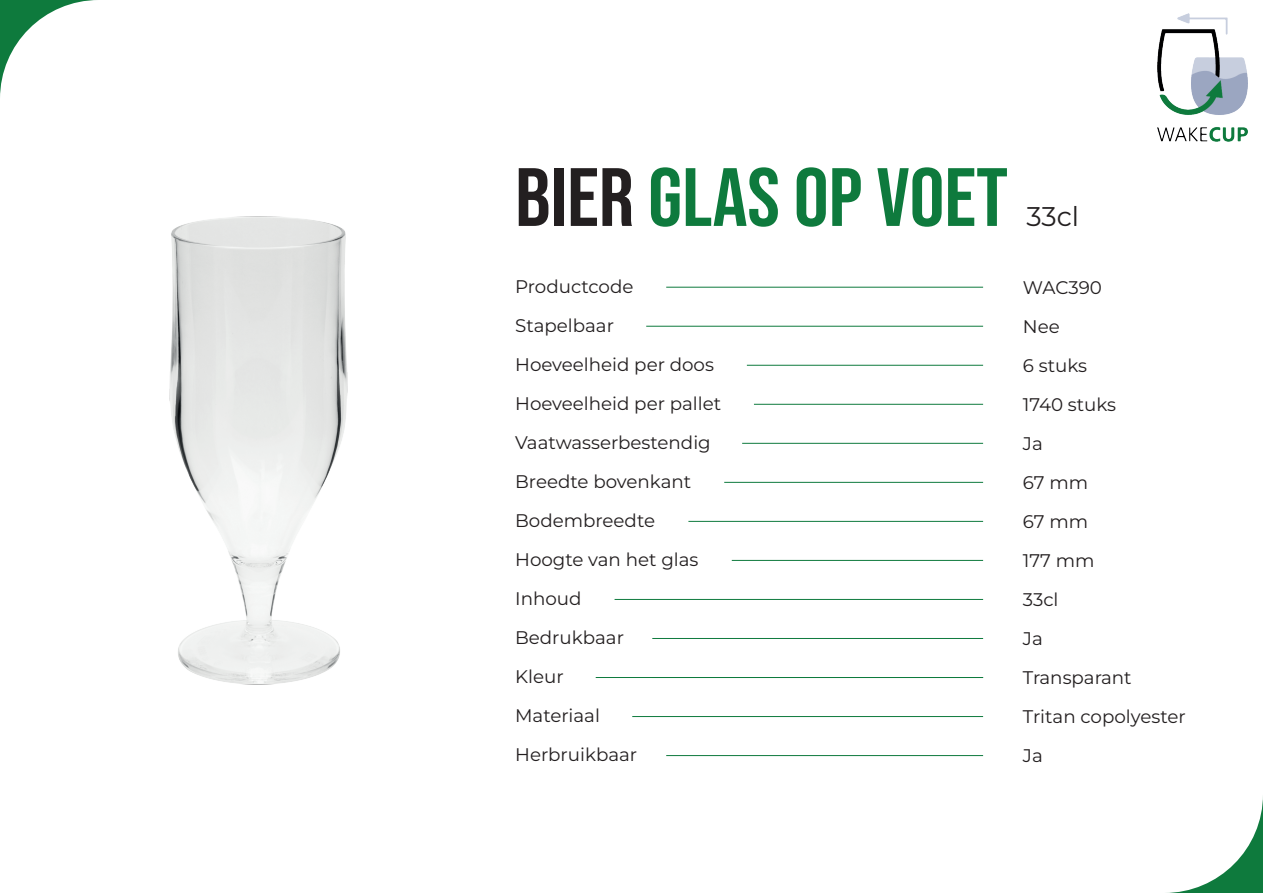
<style>
.page{position:relative;width:1263px;height:893px;background:#fff}
.page>*{position:absolute;margin:0;border:0;box-sizing:border-box;transform-origin:0 0}
.t1{font:82.5px "Bebas Neue";color:#0e7a3d;scale:1.06 1}
.t2{font:100 27px "Montserrat";color:#231f20}
.t3{font:100 18.3px/39px "Montserrat";color:#231f20}
.s1{color:#231f20}
</style>
<div class="page">
<img style="left:1157px;top:14px;width:90px;height:128px">
<svg style="left:0;top:0;width:96px;height:96px"></svg>
<svg style="left:1167px;top:797px;width:96px;height:96px"></svg>
<img style="left:169px;top:216px;width:179px;height:469px">
<hr style="left:646px;top:326px;width:337px;height:1px;background:#0e7a3d">
<hr style="left:666px;top:287px;width:317px;height:1px;background:#0e7a3d">
<hr style="left:747px;top:365px;width:236px;height:1px;background:#0e7a3d">
<hr style="left:754px;top:404px;width:229px;height:1px;background:#0e7a3d">
<hr style="left:742px;top:443px;width:241px;height:1px;background:#0e7a3d">
<hr style="left:724px;top:482px;width:259px;height:1px;background:#0e7a3d">
<hr style="left:688px;top:521px;width:295px;height:1px;background:#0e7a3d">
<hr style="left:732px;top:560px;width:251px;height:1px;background:#0e7a3d">
<hr style="left:614px;top:599px;width:369px;height:1px;background:#0e7a3d">
<hr style="left:652px;top:638px;width:331px;height:1px;background:#0e7a3d">
<hr style="left:632px;top:716px;width:351px;height:1px;background:#0e7a3d">
<hr style="left:596px;top:677px;width:387px;height:1px;background:#0e7a3d">
<hr style="left:666px;top:755px;width:317px;height:1px;background:#0e7a3d">
<h1 class="t1" style="left:515px;top:151px;width:466px"><span class="s1">BIER</span> GLAS OP VOET</h1>
<h2 class="t2" style="left:1026px;top:198px;width:54px">33cl</h2>
<p class="t3" style="left:515px;top:267px;width:207px">Productcode<br>Stapelbaar<br>Hoeveelheid per doos<br>Hoeveelheid per pallet<br>Vaatwasserbestendig<br>Breedte bovenkant<br>Bodembreedte<br>Hoogte van het glas<br>Inhoud<br>Bedrukbaar<br>Kleur<br>Materiaal<br>Herbruikbaar</p>
<p class="t3" style="left:1023px;top:267px;width:164px">WAC390<br>Nee<br>6 stuks<br>1740 stuks<br>Ja<br>67 mm<br>67 mm<br>177 mm<br>33cl<br>Ja<br>Transparant<br>Tritan copolyester<br>Ja</p>
</div>
